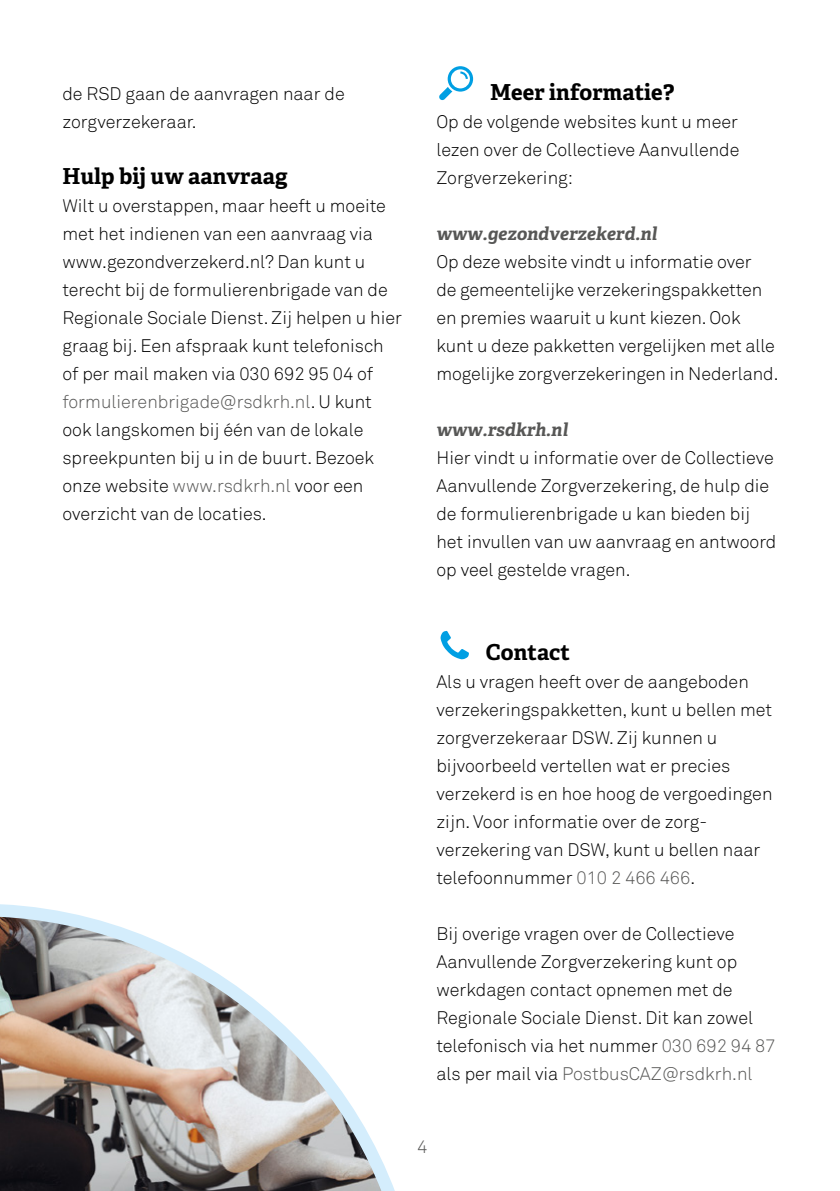
<style>
.page{position:relative;width:840px;height:1191px;background:#fff}
.page>*{position:absolute;margin:0;border:0;box-sizing:border-box;transform-origin:0 0}
.Kop{font:700 22px "Adelle PE";color:#000}
.Platte_tekst{font:300 18px/28px "Akkurat";color:#000}
.Subkop{font:italic 700 18px "Adelle PE";color:#575756}
.t1{font:300 18px "Akkurat";color:#575756}
.s1{color:#575756}
</style>
<div class="page">
<svg style="left:439px;top:66px;width:34px;height:34px"></svg>
<svg style="left:0;top:904px;width:395px;height:287px"></svg>
<img style="left:0;top:917px;width:381px;height:274px">
<svg style="left:440px;top:631px;width:28px;height:28px"></svg>
<p class="Platte_tekst" style="left:62px;top:79px;width:283px">de RSD gaan de aanvragen naar de zorgverzekeraar.</p>
<p class="Kop" style="left:62px;top:160px;width:226px">Hulp bij uw aanvraag</p>
<p class="Platte_tekst" style="left:62px;top:191px;width:341px">Wilt u overstappen, maar heeft u moeite met het indienen van een aanvraag via www.gezondverzekerd.nl? Dan kunt u terecht bij de formulierenbrigade van de Regionale Sociale Dienst. Zij helpen u hier graag bij. Een afspraak kunt telefonisch of per mail maken via 030 692 95 04 of <span class="s1">formulierenbrigade@rsdkrh.nl</span>. U kunt ook langskomen bij één van de lokale spreekpunten bij u in de buurt. Bezoek onze website <span class="s1">www.rsdkrh.nl</span> voor een overzicht van de locaties.</p>
<p class="Kop" style="left:490px;top:76px;width:186px">Meer informatie?</p>
<p class="Platte_tekst" style="left:436px;top:107px;width:304px;text-align:justify">Op de volgende websites kunt u meer lezen over de Collectieve Aanvullende Zorgverzekering:</p>
<p class="Subkop" style="left:436px;top:220px;width:222px">www.gezondverzekerd.nl</p>
<p class="Platte_tekst" style="left:436px;top:247px;width:343px">Op deze website vindt u informatie over<br>de gemeentelijke verzekeringspakketten en premies waaruit u kunt kiezen. Ook kunt u deze pakketten vergelijken met alle mogelijke zorgverzekeringen in Nederland.</p>
<p class="Subkop" style="left:436px;top:416px;width:133px">www.rsdkrh.nl</p>
<p class="Platte_tekst" style="left:436px;top:443px;width:341px">Hier vindt u informatie over de Collectieve Aanvullende Zorgverzekering, de hulp die de formulierenbrigade u kan bieden bij het invullen van uw aanvraag en antwoord op veel gestelde vragen.</p>
<p class="Kop" style="left:485px;top:636px;width:86px">Contact</p>
<p class="Platte_tekst" style="left:436px;top:667px;width:337px">Als u vragen heeft over de aangeboden verzekeringspakketten, kunt u bellen met zorgverzekeraar DSW. Zij kunnen u bijvoorbeeld vertellen wat er precies verzekerd is en hoe hoog de vergoedingen zijn. Voor informatie over de zorg&shy;verzekering van DSW, kunt u bellen naar telefoonnummer <span class="s1">010 2 466 466</span>.</p>
<p class="Platte_tekst" style="left:436px;top:919px;width:340px">Bij overige vragen over de Collectieve Aanvullende Zorgverzekering kunt op werkdagen contact opnemen met de Regionale Sociale Dienst. Dit kan zowel telefonisch via het nummer <span class="s1">030 692 94 87 </span>als per mail via <span class="s1">PostbusCAZ@rsdkrh.nl</span></p>
<p class="t1" style="left:417px;top:1135px;width:12px">4</p>
</div>
